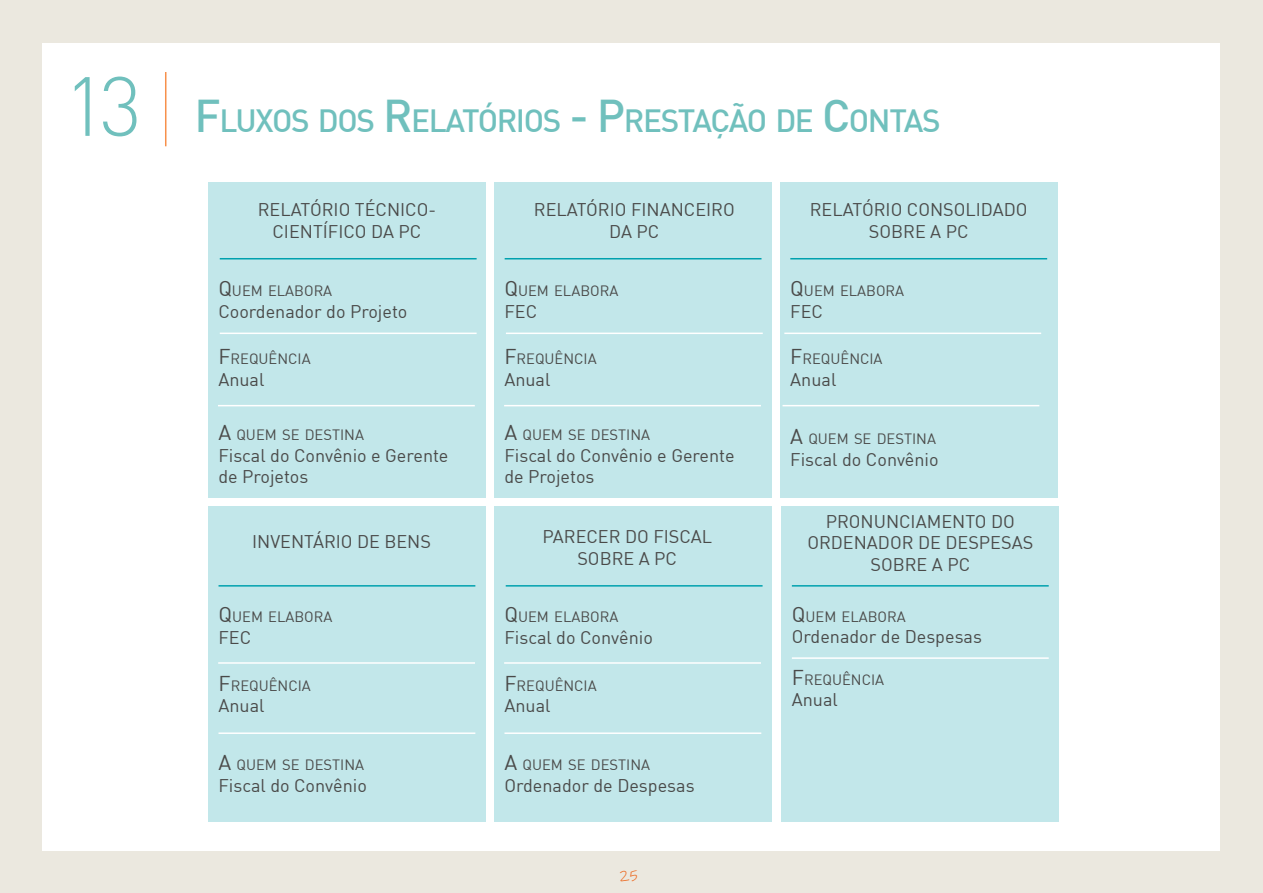
<style>
.page{position:relative;width:1263px;height:893px;background:#ebe8df}
.page>*{position:absolute;margin:0;border:0;box-sizing:border-box;transform-origin:0 0}
.t1{font:500 31.5px "DIN";letter-spacing:-.045em;color:#70c0bd}
.t2{font:18px/21.6px "DIN";color:#4a4a49;text-align:center}
.t3{font:15px "Ink Free";color:#ec681f}
.t4{font:14.7px "DIN";color:#4a4a49}
.s1{font-weight:300;font-size:82.5px}
.s2{font-size:45px}
.s3{font-size:21px}
</style>
<div class="page">
<div style="left:43px;top:43px;width:1177px;height:807px;background:#fff"></div>
<div style="left:208px;top:506px;width:278px;height:315px;background:#c2e7ea"></div>
<hr style="left:165px;top:72px;width:1px;height:74px;background:#f7904b">
<hr style="left:218px;top:662px;width:257px;height:2px;background:#fff">
<hr style="left:218px;top:732px;width:257px;height:2px;background:#fff">
<div style="left:494px;top:506px;width:277px;height:315px;background:#c2e7ea"></div>
<div style="left:782px;top:506px;width:277px;height:315px;background:#c2e7ea"></div>
<hr style="left:792px;top:657px;width:257px;height:2px;background:#fff">
<hr style="left:218px;top:585px;width:257px;height:2px;background:#00a1ae">
<hr style="left:506px;top:585px;width:256px;height:2px;background:#00a1ae">
<hr style="left:792px;top:585px;width:257px;height:2px;background:#00a1ae">
<div style="left:780px;top:182px;width:277px;height:315px;background:#c2e7ea"></div>
<div style="left:494px;top:182px;width:278px;height:315px;background:#c2e7ea"></div>
<div style="left:208px;top:182px;width:278px;height:315px;background:#c2e7ea"></div>
<hr style="left:220px;top:258px;width:257px;height:1px;background:#00a1ae">
<hr style="left:220px;top:333px;width:257px;height:1px;background:#fff">
<hr style="left:506px;top:333px;width:257px;height:1px;background:#fff">
<hr style="left:784px;top:333px;width:257px;height:1px;background:#fff">
<hr style="left:505px;top:258px;width:256px;height:1px;background:#00a1ae">
<hr style="left:790px;top:258px;width:257px;height:1px;background:#00a1ae">
<hr style="left:218px;top:405px;width:257px;height:1px;background:#fff">
<hr style="left:504px;top:405px;width:257px;height:1px;background:#fff">
<hr style="left:782px;top:405px;width:257px;height:1px;background:#fff">
<hr style="left:504px;top:662px;width:257px;height:2px;background:#fff">
<hr style="left:504px;top:732px;width:257px;height:2px;background:#fff">
<h1 class="t1" style="left:64px;top:100px;width:449px"><span class="s1">13</span> <span class="s2">F</span>LUXOS DOS <span class="s2">R</span>ELATÓRIOS</h1>
<h1 class="t1" style="left:570px;top:100px;width:353px"><span class="s2">- P</span>RESTAÇÃO DE <span class="s2">C</span>ONTAS</h1>
<p class="t2" style="left:258px;top:199px;width:180px">RELATÓRIO TÉCNICO-<br>CIENTÍFICO DA PC</p>
<p class="t2" style="left:534px;top:199px;width:202px">RELATÓRIO FINANCEIRO<br>DA PC</p>
<p class="t2" style="left:810px;top:199px;width:219px">RELATÓRIO CONSOLIDADO<br>SOBRE A PC</p>
<p class="t4" style="left:218px;top:282px;width:115px"><span class="s3">Q</span>UEM ELABORA</p>
<p class="t2" style="left:218px;top:300px;width:190px">Coordenador do Projeto</p>
<p class="t4" style="left:218px;top:350px;width:93px"><span class="s3">F</span>REQUÊNCIA</p>
<p class="t2" style="left:218px;top:368px;width:48px">Anual</p>
<p class="t4" style="left:218px;top:426px;width:147px"><span class="s3">A</span> QUEM SE DESTINA</p>
<p class="t2" style="left:218px;top:444px;width:232px;text-align:left">Fiscal do Convênio e Gerente de Projetos</p>
<p class="t2" style="left:252px;top:531px;width:180px">INVENTÁRIO DE BENS</p>
<p class="t4" style="left:218px;top:608px;width:115px"><span class="s3">Q</span>UEM ELABORA</p>
<p class="t2" style="left:218px;top:626px;width:34px">FEC</p>
<p class="t4" style="left:218px;top:676px;width:93px"><span class="s3">F</span>REQUÊNCIA</p>
<p class="t2" style="left:218px;top:695px;width:48px">Anual</p>
<p class="t4" style="left:218px;top:756px;width:147px"><span class="s3">A</span> QUEM SE DESTINA</p>
<p class="t2" style="left:218px;top:774px;width:150px">Fiscal do Convênio</p>
<p class="t4" style="left:504px;top:282px;width:115px"><span class="s3">Q</span>UEM ELABORA</p>
<p class="t2" style="left:504px;top:300px;width:34px">FEC</p>
<p class="t4" style="left:504px;top:350px;width:93px"><span class="s3">F</span>REQUÊNCIA</p>
<p class="t2" style="left:504px;top:368px;width:48px">Anual</p>
<p class="t4" style="left:504px;top:426px;width:147px"><span class="s3">A</span> QUEM SE DESTINA</p>
<p class="t2" style="left:504px;top:444px;width:232px;text-align:left">Fiscal do Convênio e Gerente de Projetos</p>
<p class="t2" style="left:542px;top:526px;width:171px">PARECER DO FISCAL<br>SOBRE A PC</p>
<p class="t4" style="left:504px;top:608px;width:115px"><span class="s3">Q</span>UEM ELABORA</p>
<p class="t2" style="left:504px;top:626px;width:150px">Fiscal do Convênio</p>
<p class="t4" style="left:504px;top:676px;width:93px"><span class="s3">F</span>REQUÊNCIA</p>
<p class="t2" style="left:504px;top:695px;width:48px">Anual</p>
<p class="t4" style="left:504px;top:756px;width:147px"><span class="s3">A</span> QUEM SE DESTINA</p>
<p class="t2" style="left:504px;top:774px;width:192px">Ordenador de Despesas</p>
<p class="t3" style="left:619px;top:866px;width:20px">25</p>
<p class="t4" style="left:790px;top:282px;width:115px"><span class="s3">Q</span>UEM ELABORA</p>
<p class="t2" style="left:790px;top:300px;width:34px">FEC</p>
<p class="t4" style="left:790px;top:350px;width:93px"><span class="s3">F</span>REQUÊNCIA</p>
<p class="t2" style="left:790px;top:368px;width:48px">Anual</p>
<p class="t4" style="left:790px;top:430px;width:147px"><span class="s3">A</span> QUEM SE DESTINA</p>
<p class="t2" style="left:790px;top:448px;width:150px">Fiscal do Convênio</p>
<p class="t2" style="left:807px;top:510px;width:227px">PRONUNCIAMENTO DO<br>ORDENADOR DE DESPESAS<br>SOBRE A PC</p>
<p class="t4" style="left:792px;top:608px;width:115px"><span class="s3">Q</span>UEM ELABORA</p>
<p class="t2" style="left:792px;top:626px;width:192px">Ordenador de Despesas</p>
<p class="t4" style="left:792px;top:671px;width:93px"><span class="s3">F</span>REQUÊNCIA</p>
<p class="t2" style="left:792px;top:689px;width:48px">Anual</p>
</div>
